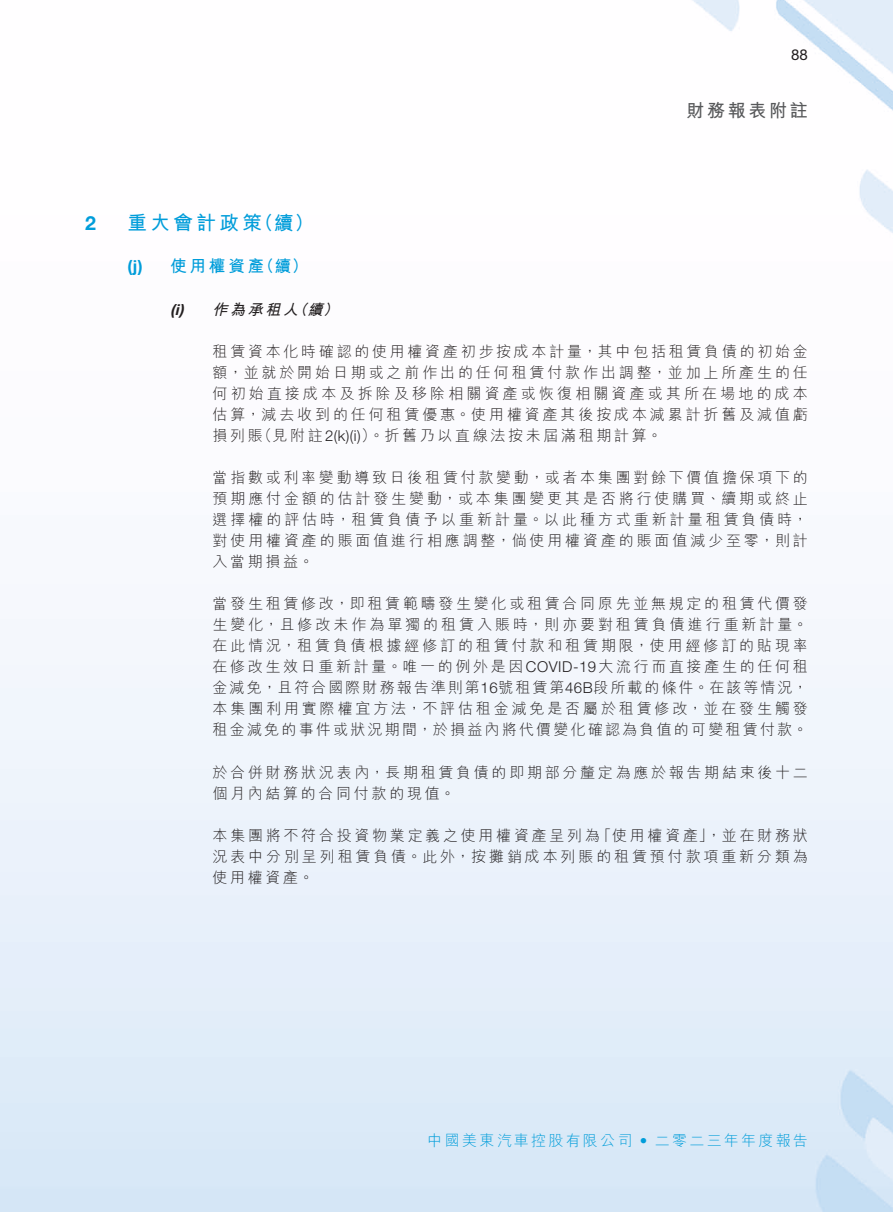
<style>
.page{position:relative;width:893px;height:1212px;background:#fff}
.page>*{position:absolute;margin:0;border:0;box-sizing:border-box;transform-origin:0 0}
._01_Heading_1{font:700 19.5px "M Hei HK";letter-spacing:.18em;color:#009dda}
._01_Heading_1-2{font:700 19.5px "Helvetica Neue LT Std";color:#009dda}
.t1{font:700 18px "M Hei HK";letter-spacing:.15em;color:#57585a}
._02_Heading_2{font:700 16.5px "M Hei HK";letter-spacing:.18em;color:#009dda}
._02_Heading_2-2{font:700 16.5px "Helvetica Neue LT Std";color:#009dda}
._00_Body_text{font:300 15px/21px "M Hei HK";letter-spacing:.19em;color:#231f20;text-align:justify}
._00_Body_text-2{font:300 15px "M Hei HK";letter-spacing:.21em;color:#231f20}
.t2{font:300 15px "M Hei HK";letter-spacing:.15em;color:#009dda}
._03_Heading_3{font:italic 700 15px "M Hei HK";color:#231f20}
._03_Heading_3-2{font:italic 700 15px "Helvetica Neue LT Std";color:#231f20}
.t3{font:15px "Helvetica Neue LT Std";color:#231f20}
.t4{font:300 15px "Helvetica Neue LT Std";color:#009dda}
.s1{font-family:"Helvetica Neue LT Std"}
</style>
<div class="page">
<p class="t3" style="left:791px;top:46px;width:18px">88</p>
<p class="t1" style="left:686px;top:97px;width:123px">財務報表附註</p>
<p class="_01_Heading_1-2" style="left:85px;top:211px;width:12px">2</p>
<p class="_01_Heading_1" style="left:128px;top:209px;width:136px">重大會計政策</p>
<p class="_01_Heading_1" style="left:254px;top:209px;width:61px">（續(</p>
<p class="_02_Heading_2-2" style="left:128px;top:256px;width:17px">j( )</p>
<p class="_02_Heading_2" style="left:170px;top:254px;width:96px">使用權資產</p>
<p class="_02_Heading_2" style="left:258px;top:254px;width:52px">（續(</p>
<p class="_03_Heading_3-2" style="left:170px;top:300px;width:14px">i(</p>
<p class="_03_Heading_3-2" style="left:179px;top:300px;width:6px">)</p>
<p class="_03_Heading_3" style="left:213px;top:298px;width:116px">作為承租人續</p>
<p class="_03_Heading_3" style="left:292px;top:298px;width:21px">（</p>
<p class="_03_Heading_3" style="left:323px;top:298px;width:21px">(</p>
<p class="_00_Body_text" style="left:213px;top:341px;width:597px">租賃資本化時確認的使用權資產初步按成本計量，其中包括租賃負債的初始金</p>
<p class="_00_Body_text" style="left:213px;top:362px;width:597px">額，並就於開始日期或之前作出的任何租賃付款作出調整，並加上所產生的任</p>
<p class="_00_Body_text-2" style="left:213px;top:386px;width:597px">何初始直接成本及拆除及移除相關資產或恢復相關資產或其所在場地的成本</p>
<p class="_00_Body_text" style="left:213px;top:404px;width:597px">估算，減去收到的任何租賃優惠。使用權資產其後按成本減累計折舊及減值虧</p>
<p class="_00_Body_text" style="left:257px;top:425px;width:407px">（見附註 <span class="s1">k(2 i) ()</span>）。折舊乃以直線法按未屆滿租期計算。</p>
<p class="_00_Body_text" style="left:213px;top:425px;width:52px">損列賬</p>
<p class="_00_Body_text" style="left:213px;top:467px;width:597px">當指數或利率變動導致日後租賃付款變動，或者本集團對餘下價值擔保項下的預期應付金額的估計發生變動，或本集團變更其是否將行使購買、續期或終止選擇權的評估時，租賃負債予以重新計量。以此種方式重新計量租賃負債時，對使用權資產的賬面值進行相應調整，倘使用權資產的賬面值減少至零，則計入當期損益。</p>
<p class="_00_Body_text" style="left:213px;top:593px;width:597px">當發生租賃修改，即租賃範疇發生變化或租賃合同原先並無規定的租賃代價發生變化，且修改未作為單獨的租賃入賬時，則亦要對租賃負債進行重新計量。在此情況，租賃負債根據經修訂的租賃付款和租賃期限，使用經修訂的貼現率在修改生效日重新計量。唯一的例外是因<span class="s1">COVID-19</span>大流行而直接產生的任何租金減免，且符合國際財務報告準則第<span class="s1">16</span>號租賃第<span class="s1">46B</span>段所載的條件。在該等情況，本集團利用實際權宜方法，不評估租金減免是否屬於租賃修改，並在發生觸發租金減免的事件或狀況期間，於損益內將代價變化確認為負值的可變租賃付款。</p>
<p class="_00_Body_text" style="left:213px;top:761px;width:597px">於合併財務狀況表內，長期租賃負債的即期部分釐定為應於報告期結束後十二個月內結算的合同付款的現值。</p>
<p class="_00_Body_text" style="left:597px;top:825px;width:213px">「使用權資產，」並在財務狀</p>
<p class="_00_Body_text" style="left:213px;top:825px;width:597px;text-align:left">本集團將不符合投資物業定義之使用權資產呈列為<br>況表中分別呈列租賃負債。此外，按攤銷成本列賬的租賃預付款項重新分類為使用權資產。</p>
<p class="t2" style="left:428px;top:1133px;width:206px">中國美東汽車控股有限公司</p>
<p class="t4" style="left:640px;top:1131px;width:9px">•</p>
<p class="t2" style="left:655px;top:1133px;width:154px">二零二三年年度報告</p>
</div>
